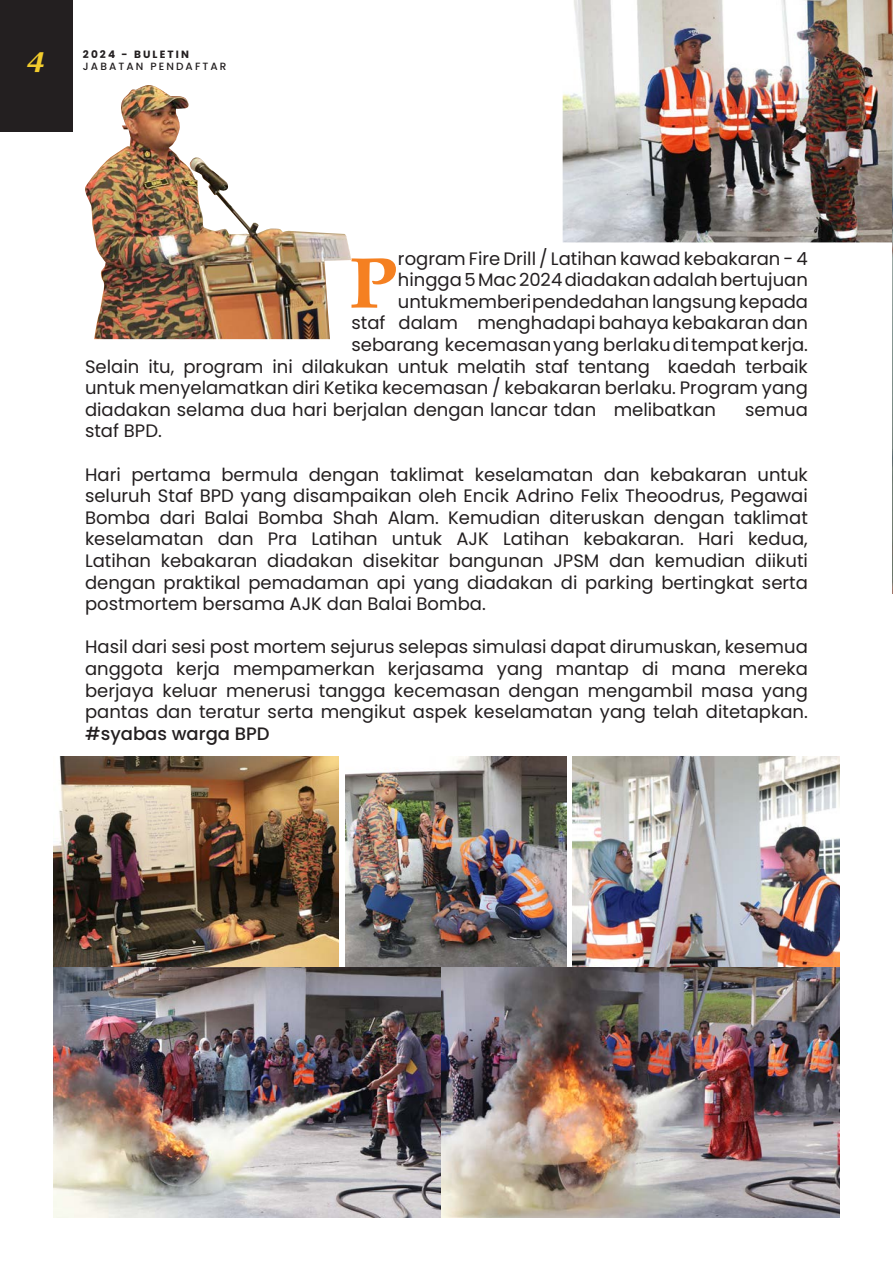
<style>
.page{position:relative;width:893px;height:1263px;background:#fff}
.page>*{position:absolute;margin:0;border:0;box-sizing:border-box;transform-origin:0 0}
.t1{font:700 72.15px "Palatino";color:#f58021;scale:1.11 1}
.t2{font:italic 700 27px "Georgia";color:#f2cc2d}
.t3{font:18px/21.6px "Poppins";color:#231f20;text-align:justify}
.t4{font:500 18px "Poppins";color:#231f20}
.t5{font:500 10.5px "Poppins";letter-spacing:.2em;color:#231f20}
.t6{font:700 10.5px "Poppins";letter-spacing:.2em;color:#231f20}
</style>
<div class="page">
<div style="left:0;top:0;width:72px;height:132px;background:#231f20"></div>
<img style="left:53px;top:757px;width:286px;height:210px">
<img style="left:345px;top:757px;width:221px;height:210px">
<img style="left:563px;top:0;width:330px;height:242px">
<img style="left:573px;top:757px;width:267px;height:210px">
<img style="left:53px;top:967px;width:786px;height:250px">
<img style="left:85px;top:85px;width:266px;height:254px">
<img style="left:892px;top:242px;width:1px;height:351px">
<img style="left:892px;top:38px;width:1px;height:204px">
<p class="t6" style="left:83px;top:48px;width:107px">2024 - BULETIN</p>
<h2 class="t2" style="left:27px;top:38px;width:19px">4</h2>
<p class="t5" style="left:83px;top:61px;width:145px">JABATAN PENDAFTAR</p>
<h1 class="t1" style="left:349px;top:222px;width:46px">P</h1>
<p class="t3" style="left:398px;top:247px;width:411px">rogram Fire Drill / Latihan kawad kebakaran - 4</p>
<p class="t3" style="left:398px;top:269px;width:411px">hingga 5 Mac 2024 diadakan adalah bertujuan</p>
<p class="t3" style="left:398px;top:291px;width:412px">untuk memberi pendedahan langsung kepada</p>
<p class="t3" style="left:351px;top:312px;width:458px">staf dalam menghadapi bahaya kebakaran dan</p>
<p class="t3" style="left:351px;top:334px;width:458px">sebarang kecemasan yang berlaku di tempat kerja.</p>
<p class="t3" style="left:85px;top:355px;width:724px">Selain itu, program ini dilakukan untuk melatih staf tentang kaedah terbaik</p>
<p class="t3" style="left:85px;top:377px;width:724px">untuk menyelamatkan diri Ketika kecemasan / kebakaran berlaku. Program yang</p>
<p class="t3" style="left:85px;top:399px;width:632px">diadakan selama dua hari berjalan dengan lancar tdan melibatkan</p>
<p class="t3" style="left:745px;top:399px;width:64px">semua</p>
<p class="t3" style="left:85px;top:420px;width:78px">staf BPD.</p>
<p class="t3" style="left:85px;top:463px;width:724px">Hari pertama bermula dengan taklimat keselamatan dan kebakaran untuk seluruh Staf BPD yang disampaikan oleh Encik Adrino Felix Theoodrus, Pegawai Bomba dari Balai Bomba Shah Alam. Kemudian diteruskan dengan taklimat keselamatan dan Pra Latihan untuk AJK Latihan kebakaran. Hari kedua, Latihan kebakaran diadakan disekitar bangunan JPSM dan kemudian diikuti dengan praktikal pemadaman api yang diadakan di parking bertingkat serta postmortem bersama AJK dan Balai Bomba.</p>
<p class="t3" style="left:85px;top:636px;width:724px">Hasil dari sesi post mortem sejurus selepas simulasi dapat dirumuskan, kesemua anggota kerja mempamerkan kerjasama yang mantap di mana mereka berjaya keluar menerusi tangga kecemasan dengan mengambil masa yang pantas dan teratur serta mengikut aspek keselamatan yang telah ditetapkan.</p>
<p class="t4" style="left:85px;top:723px;width:186px">#syabas warga BPD</p>
</div>
